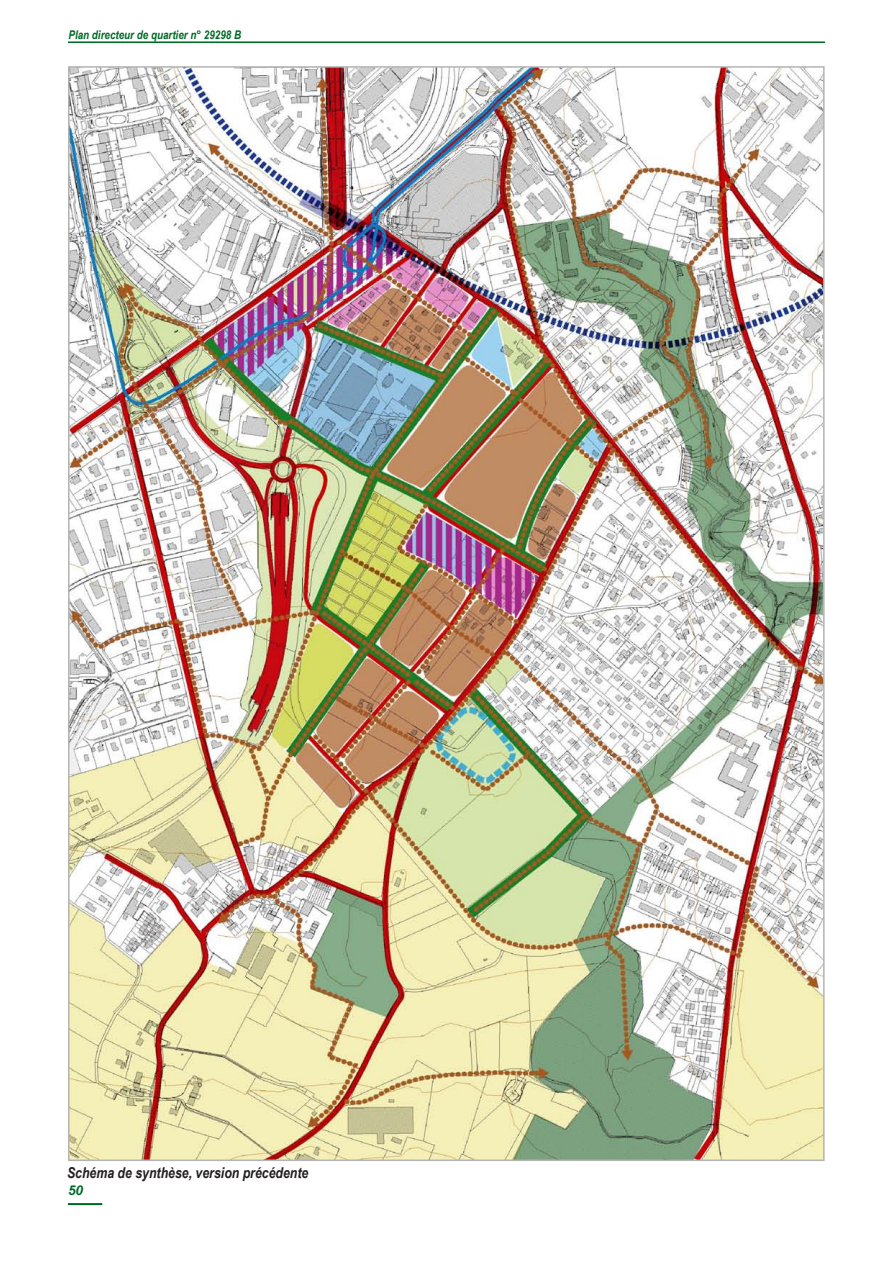
<style>
.page{position:relative;width:893px;height:1263px;background:#fff}
.page>*{position:absolute;margin:0;border:0;box-sizing:border-box;transform-origin:0 0}
.Titre_paragraphe{font:italic 700 15px "Arial Narrow";color:#231f20}
.t1{font:italic 700 13.5px "Arial";color:#006a26}
.t2{font:italic 700 12px "Arial Narrow";color:#006a26}
</style>
<div class="page">
<hr style="left:68px;top:41px;width:757px;height:2px;background:#006a26">
<hr style="left:68px;top:1203px;width:34px;height:2px;background:#006a26">
<img style="left:71px;top:69px;width:751px;height:1089px">
<p class="t2" style="left:68px;top:25px;width:174px">Plan directeur de quartier n° 29298 B</p>
<p class="Titre_paragraphe" style="left:67px;top:1161px;width:243px">Schéma de synthèse, version précédente</p>
<p class="t1" style="left:68px;top:1181px;width:17px">50</p>
</div>
